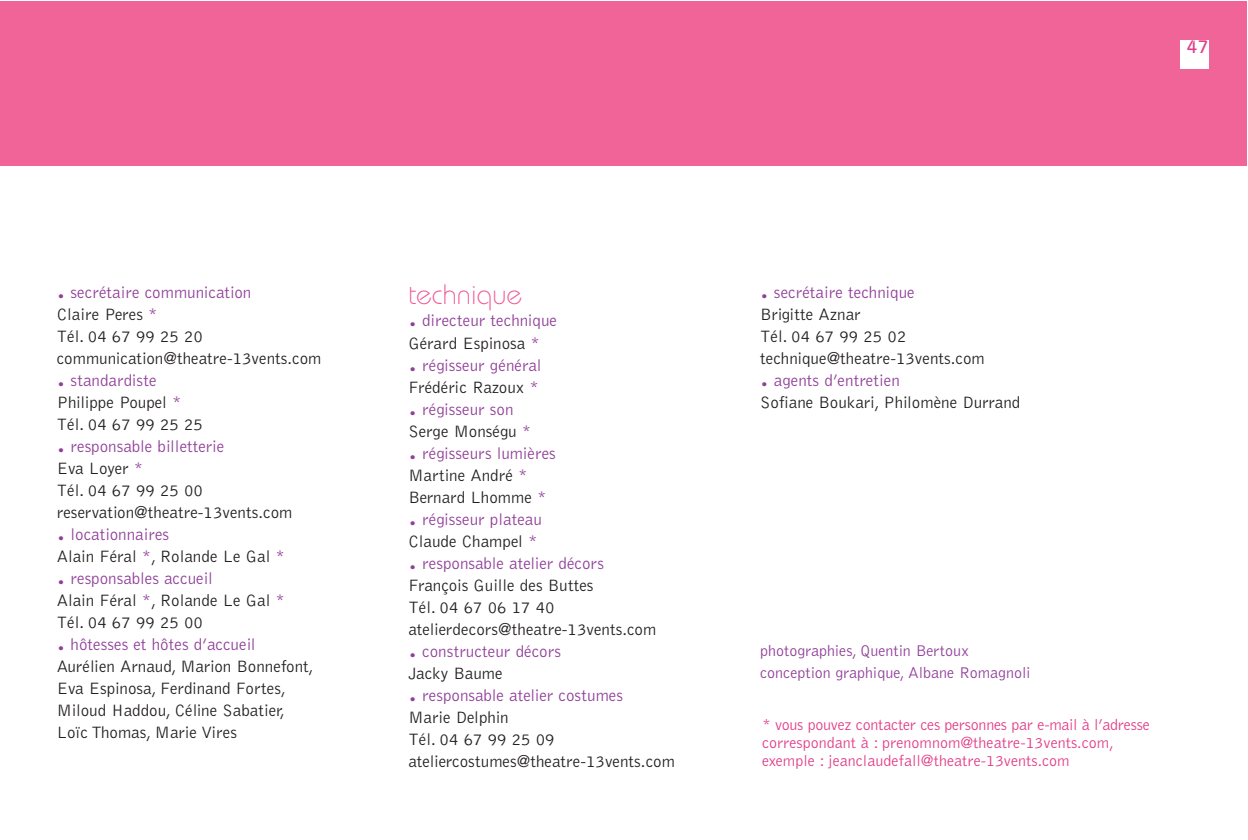
<style>
.page{position:relative;width:1248px;height:840px;background:#fff}
.page>*{position:absolute;margin:0;border:0;box-sizing:border-box;transform-origin:0 0}
.t1{font:300 28px "Bauhaus";color:#f05a93}
.t2{font:500 18px "Bauhaus";color:#e23d89}
.t3{font:300 17px/22px "Bell Gothic";color:#231f20}
.t4{font:300 16px/18px "Bell Gothic";color:#e23d89}
.t5{font:300 16px/22px "Bell Gothic";color:#903f98}
.s1{font-weight:700;font-size:30px;color:#903f98}
.s2{color:#903f98}
</style>
<div class="page">
<div style="left:0;top:1px;width:1246px;height:164px;background:#f06498"></div>
<div style="left:1179px;top:41px;width:29px;height:28px;background:#fff"></div>
<p class="t2" style="left:1187px;top:41px;width:23px">47</p>
<p class="t3" style="left:57px;top:282px;width:266px"><span class="s1">.</span> <span class="s2">secrétaire communication<br></span>Claire Peres <span class="s2">*<br></span>Tél. 04 67 99 25 20 communication@theatre-13vents.com <span class="s1">.</span> <span class="s2">standardiste<br></span>Philippe Poupel <span class="s2">*<br></span>Tél. 04 67 99 25 25<br><span class="s1">.</span> <span class="s2">responsable billetterie<br></span>Eva Loyer <span class="s2">*<br></span>Tél. 04 67 99 25 00 reservation@theatre-13vents.com<br><span class="s1">.</span> <span class="s2">locationnaires<br></span>Alain Féral <span class="s2">*</span>, Rolande Le Gal <span class="s2">*<br></span><span class="s1">.</span> <span class="s2">responsables accueil<br></span>Alain Féral <span class="s2">*</span>, Rolande Le Gal <span class="s2">*<br></span>Tél. 04 67 99 25 00<br><span class="s1">.</span> <span class="s2">hôtesses et hôtes d’accueil<br></span>Aurélien Arnaud, Marion Bonnefont,<br>Eva Espinosa, Ferdinand Fortes,<br>Miloud Haddou, Céline Sabatier,<br>Loïc Thomas, Marie Vires</p>
<h1 class="t1" style="left:408px;top:285px;width:115px">technique</h1>
<p class="t3" style="left:408px;top:311px;width:268px"><span class="s1">.</span> <span class="s2">directeur technique<br></span>Gérard Espinosa <span class="s2">*<br></span><span class="s1">.</span> <span class="s2">régisseur général<br></span>Frédéric Razoux <span class="s2">*<br></span><span class="s1">.</span> <span class="s2">régisseur son<br></span>Serge Monségu <span class="s2">*<br></span><span class="s1">.</span> <span class="s2">régisseurs lumières<br></span>Martine André <span class="s2">*<br></span>Bernard Lhomme <span class="s2">*<br></span><span class="s1">.</span> <span class="s2">régisseur plateau<br></span>Claude Champel <span class="s2">*<br></span><span class="s1">.</span> <span class="s2">responsable atelier décors<br></span>François Guille des Buttes<br>Tél. 04 67 06 17 40 atelierdecors@theatre-13vents.com<br><span class="s1">.</span> <span class="s2">constructeur décors<br></span>Jacky Baume<br><span class="s1">.</span> <span class="s2">responsable atelier costumes<br></span>Marie Delphin<br>Tél. 04 67 99 25 09 ateliercostumes@theatre-13vents.com</p>
<p class="t3" style="left:760px;top:282px;width:262px"><span class="s1">.</span> <span class="s2">secrétaire technique<br></span>Brigitte Aznar<br>Tél. 04 67 99 25 02 technique@theatre-13vents.com<br><span class="s1">.</span> <span class="s2">agents d’entretien<br></span>Sofiane Boukari, Philomène Durrand</p>
<p class="t5" style="left:760px;top:640px;width:272px">photographies, Quentin Bertoux conception graphique, Albane Romagnoli</p>
<p class="t4" style="left:762px;top:716px;width:389px">* vous pouvez contacter ces personnes par e-mail à l’adresse correspondant à : prenomnom@theatre-13vents.com, exemple : jeanclaudefall@theatre-13vents.com</p>
</div>
